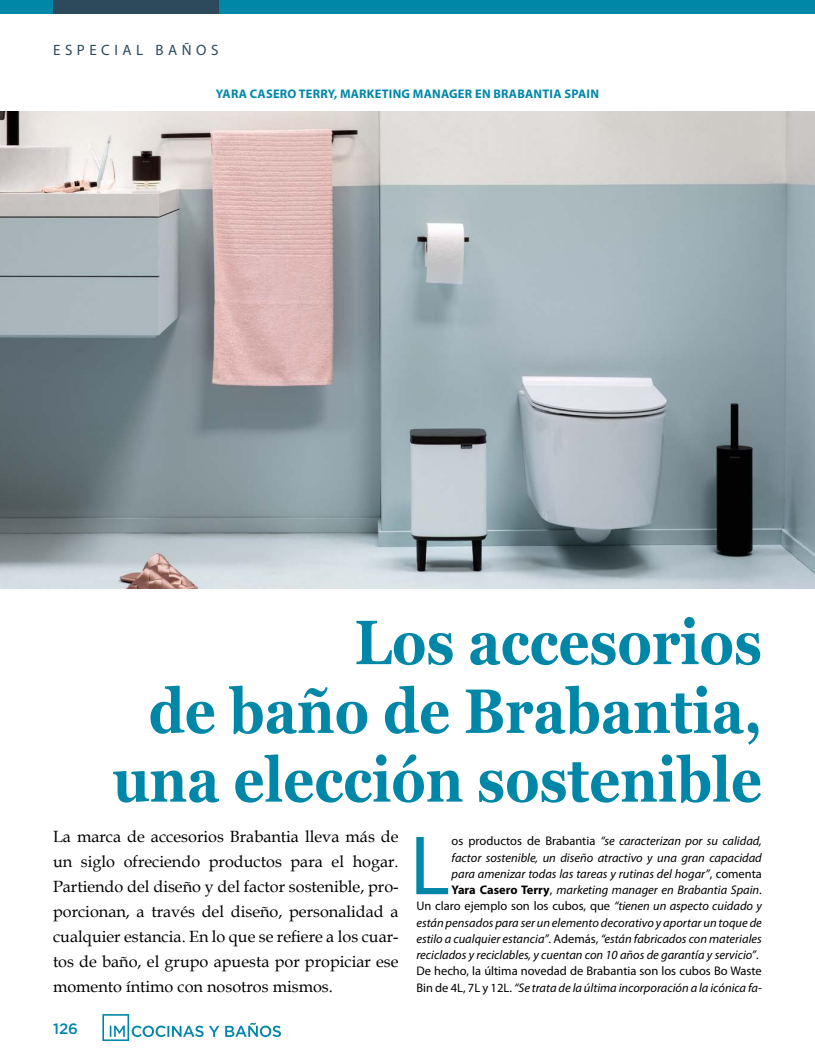
<style>
.page{position:relative;width:815px;height:1063px;background:#fff}
.page>*{position:absolute;margin:0;border:0;box-sizing:border-box;transform-origin:0 0}
.t1{font:84.88px "Myriad Pro";color:#0087a8}
.t2{font:700 62.5px/68.8px "Georgia";color:#0087a8;text-align:right;scale:.87 1}
.t3{font:16.25px/25px "Book Antiqua";color:#000;text-align:justify}
.t4{font:15px "Myriad Pro";letter-spacing:.3em;color:#2c4a5c}
.t5{font:500 15px "Gotham";color:#0087a8}
.t6{font:italic 12.5px/16.2px "Myriad Pro";color:#000;text-align:right}
.t7{font:700 12.5px "Myriad Pro";letter-spacing:.02em;color:#0087a8}
.s1{font-style:normal}
.s2{font-weight:700;font-style:normal}
</style>
<div class="page">
<div style="left:0;top:0;width:815px;height:14px;background:#0087a8"></div>
<svg style="left:102px;top:1014px;width:117px;height:27px"></svg>
<svg style="left:225px;top:1023px;width:56px;height:14px"></svg>
<div style="left:53px;top:0;width:165px;height:14px;background:#2c4a5c"></div>
<img style="left:0;top:111px;width:815px;height:477px">
<p class="t4" style="left:53px;top:41px;width:167px">ESPECIAL BAÑOS</p>
<p class="t7" style="left:216px;top:86px;width:385px">YARA CASERO TERRY, MARKETING MANAGER EN BRABANTIA SPAIN</p>
<h2 class="t2" style="left:113px;top:605px;width:748px">Los accesorios<br>de baño de Brabantia, una elección sostenible</h2>
<p class="t3" style="left:53px;top:823px;width:347px">La marca de accesorios Brabantia lleva más de un siglo ofreciendo productos para el hogar.<br>Partiendo del diseño y del factor sostenible, pro&shy;porcionan, a través del diseño, personalidad a cualquier estancia. En lo que se refiere a los cuar&shy;tos de baño, el grupo apuesta por propiciar ese momento íntimo con nosotros mismos.</p>
<h1 class="t1" style="left:410px;top:813px;width:42px">L</h1>
<p class="t6" style="left:416px;top:833px;width:347px"><span class="s1">os productos de Brabantia</span> “se caracterizan por su calidad,<br>factor sostenible, un diseño atractivo y una gran capacidad<br>para amenizar todas las tareas y rutinas del hogar”<span class="s1">, comenta<br></span><span class="s2">Yara Casero Terry</span><span class="s1">,</span> marketing manager en Brabantia Spain<span class="s1">.<br>Un claro ejemplo son los cubos, que</span> “tienen un aspecto cuidado y están pensados para ser un elemento decorativo y aportar un toque de estilo a cualquier estancia”<span class="s1">. Además,</span> “están fabricados con materiales reciclados y reciclables, y cuentan con 10 años de garantía y servicio”<span class="s1">.<br>De hecho, la última novedad de Brabantia son los cubos Bo Waste Bin de 4L, 7L y 12L.</span> “Se trata de la última incorporación a la icónica fa-</p>
<p class="t5" style="left:53px;top:1018px;width:26px">126</p>
</div>
